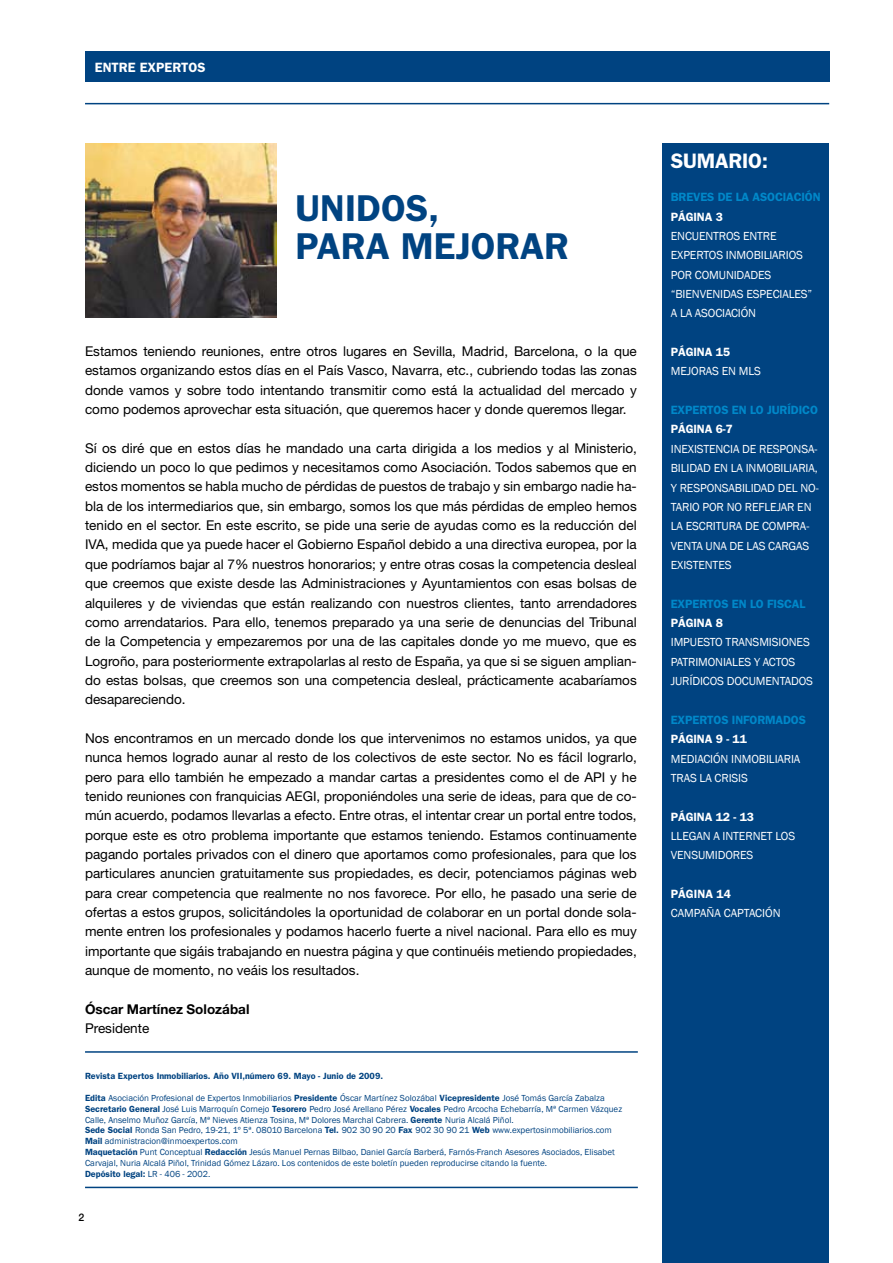
<style>
.page{position:relative;width:893px;height:1263px;background:#fff}
.page>*{position:absolute;margin:0;border:0;box-sizing:border-box;transform-origin:0 0}
.t1{font:600 37.5px/38.7px "Franklin Gothic";color:#004381}
.t2{font:600 21px "Franklin Gothic";color:#fff}
.t3{font:13.5px/19.4px "Helvetica Neue LT Std";color:#000;text-align:justify}
.t4{font:700 13.5px "Helvetica Neue LT Std";color:#000}
.t5{font:600 13.5px "Franklin Gothic";color:#fff}
.t6{font:12px/19.4px "Franklin Gothic";letter-spacing:-.01em;color:#fff}
.t7{font:600 12px "Franklin Gothic";letter-spacing:-.01em;color:#0088c9}
.t8{font:600 12px "Franklin Gothic";letter-spacing:-.01em;color:#fff}
.t9{font:500 10.5px "Helvetica Neue LT Std";color:#000}
.t10{font:9px/10.8px "Franklin Gothic";color:#004381}
.t11{font:600 9px "Franklin Gothic";color:#004381}
.s1{font-weight:600}
</style>
<div class="page">
<div style="left:85px;top:51px;width:744px;height:30px;background:#004381"></div>
<hr style="left:85px;top:103px;width:744px;height:1px;background:#004381">
<img style="left:85px;top:143px;width:191px;height:174px">
<div style="left:662px;top:144px;width:167px;height:1119px;background:#004381"></div>
<hr style="left:85px;top:1051px;width:553px;height:2px;background:#004381">
<hr style="left:85px;top:1187px;width:553px;height:1px;background:#004381">
<p class="t5" style="left:95px;top:59px;width:103px">ENTRE EXPERTOS</p>
<h1 class="t1" style="left:296px;top:187px;width:145px">Unidos, para mej</h1>
<h1 class="t1" style="left:471px;top:226px;width:88px">orar</h1>
<p class="t3" style="left:85px;top:341px;width:553px">Estamos teniendo reuniones, entre otros lugares en Sevilla, Madrid, Barcelona, o la que estamos organizando estos días en el País Vasco, Navarra, etc., cubriendo todas las zonas donde vamos y sobre todo intentando transmitir como está la actualidad del mercado y como podemos aprovechar esta situación, que queremos hacer y donde queremos llegar.</p>
<p class="t3" style="left:85px;top:438px;width:553px">Sí os diré que en estos días he mandado una carta dirigida a los medios y al Ministerio, diciendo un poco lo que pedimos y necesitamos como Asociación. Todos sabemos que en estos momentos se habla mucho de pérdidas de puestos de trabajo y sin embargo nadie ha&shy;bla de los intermediarios que, sin embargo, somos los que más pérdidas de empleo hemos tenido en el sector. En este escrito, se pide una serie de ayudas como es la reducción del IVA, medida que ya puede hacer el Gobierno Español debido a una directiva europea, por la que podríamos bajar al 7% nuestros honorarios; y entre otras cosas la competencia desleal que creemos que existe desde las Administraciones y Ayuntamientos con esas bolsas de alquileres y de viviendas que están realizando con nuestros clientes, tanto arrendadores como arrendatarios. Para ello, tenemos preparado ya una serie de denuncias del Tribunal de la Competencia y empezaremos por una de las capitales donde yo me muevo, que es Logroño, para posteriormente extrapolarlas al resto de España, ya que si se siguen amplian&shy;do estas bolsas, que creemos son una competencia desleal, prácticamente acabaríamos desapareciendo.</p>
<p class="t3" style="left:85px;top:728px;width:553px">Nos encontramos en un mercado donde los que intervenimos no estamos unidos, ya que nunca hemos logrado aunar al resto de los colectivos de este sector. No es fácil lograrlo, pero para ello también he empezado a mandar cartas a presidentes como el de API y he tenido reuniones con franquicias AEGI, proponiéndoles una serie de ideas, para que de co&shy;mún acuerdo, podamos llevarlas a efecto. Entre otras, el intentar crear un portal entre todos, porque este es otro problema importante que estamos teniendo. Estamos continuamente pagando portales privados con el dinero que aportamos como profesionales, para que los particulares anuncien gratuitamente sus propiedades, es decir, potenciamos páginas web para crear competencia que realmente no nos favorece. Por ello, he pasado una serie de ofertas a estos grupos, solicitándoles la oportunidad de colaborar en un portal donde sola&shy;mente entren los profesionales y podamos hacerlo fuerte a nivel nacional. Para ello es muy importante que sigáis trabajando en nuestra página y que continuéis metiendo propiedades, aunque de momento, no veáis los resultados.</p>
<p class="t4" style="left:85px;top:1001px;width:166px">Óscar Martínez Solozábal</p>
<p class="t3" style="left:85px;top:1018px;width:66px">Presidente</p>
<p class="t11" style="left:85px;top:1071px;width:300px">Revista Expertos Inmobiliarios. Año VII ,número 69. Mayo - Junio de 2009.</p>
<p class="t10" style="left:85px;top:1093px;width:539px"><span class="s1">Edita</span> Asociación Profesional de Expertos Inmobiliarios <span class="s1">Presidente</span> Óscar Martínez Solozábal <span class="s1">Vicepresidente</span> José Tomás García Zabalza <span class="s1">Secretario General</span> José Luis Marroquín Cornejo <span class="s1">Tesorero</span> Pedro José Arellano Pérez <span class="s1">Vocales</span> Pedro Arcocha Echebarría, Mª Carmen Vázquez Calle, Anselmo Muñoz García, Mª Nieves Atienza Tosina, Mª Dolores Marchal Cabrera. <span class="s1">Gerente</span> Nuria Alcalá Piñol.<br><span class="s1">Sede Social</span> Ronda San Pedro, 19-21, 1º 5ª. 08010 Barcelona <span class="s1">Tel.</span> 902 30 90 20 <span class="s1">Fax</span> 902 30 90 21 <span class="s1">Web</span> www.expertosinmobiliarios.com <span class="s1">Mail</span> administracion@inmoexpertos.com<br><span class="s1">Maquetación</span> Punt Conceptual <span class="s1">Redacción</span> Jesús Manuel Pernas Bilbao, Daniel García Barberá, Farnós-Franch Asesores Asociados, Elisabet Carvajal, Nuria Alcalá Piñol, Trinidad Gómez Lázaro. Los contenidos de este boletín pueden reproducirse citando la fuente.<br><span class="s1">Depósito legal:</span> LR - 406 - 2002.</p>
<p class="t9" style="left:78px;top:1211px;width:7px">2</p>
<h2 class="t2" style="left:671px;top:148px;width:99px">SUMARIO:</h2>
<p class="t7" style="left:671px;top:190px;width:90px">BREVES DE LA ASOCIACIÓN</p>
<p class="t8" style="left:671px;top:209px;width:30px">PÁGINA</p>
<p class="t8" style="left:716px;top:209px;width:9px">3</p>
<p class="t6" style="left:671px;top:226px;width:143px">ENCUENTROS ENTRE<br>EXPERTOS INMOBILIARIOS<br>POR COMUNIDADES “BIENVENIDAS ESPECIALES”<br>A LA ASOCIACIÓN</p>
<p class="t8" style="left:671px;top:345px;width:30px">PÁGINA</p>
<p class="t8" style="left:716px;top:345px;width:16px">15</p>
<p class="t6" style="left:671px;top:362px;width:17px">Mejoras</p>
<p class="t6" style="left:722px;top:362px;width:41px">en MLS</p>
<p class="t7" style="left:671px;top:403px;width:128px">EXPERTOS EN LO JURÍDICO</p>
<p class="t8" style="left:671px;top:422px;width:30px">PÁGINA</p>
<p class="t8" style="left:716px;top:422px;width:19px">6-7</p>
<p class="t6" style="left:671px;top:439px;width:149px">INEXISTENCIA DE RESPONSA-<br>BILIDAD EN LA INMOBILIARIA,<br>Y RESPONSABILIDAD DEL NO-<br>TARIO POR NO REFLEJAR EN<br>LA ESCRITURA DE COMPRA-<br>VENTA UNA DE LAS CARGAS<br>EXISTENTES</p>
<p class="t7" style="left:671px;top:596px;width:110px">EXPERTOS EN LO FISCAL</p>
<p class="t8" style="left:671px;top:616px;width:30px">PÁGINA</p>
<p class="t8" style="left:716px;top:616px;width:9px">8</p>
<p class="t6" style="left:671px;top:633px;width:144px">IMPUESTO TRANSMISIONES<br>PATRIMONIALES Y ACTOS<br>JURÍDICOS DOCUMENTADOS</p>
<p class="t7" style="left:671px;top:713px;width:50px">EXPERTOSIN</p>
<p class="t7" style="left:743px;top:713px;width:41px">FORMADOS</p>
<p class="t8" style="left:671px;top:732px;width:30px">PÁGINA</p>
<p class="t8" style="left:716px;top:732px;width:33px">9 - 11</p>
<p class="t6" style="left:671px;top:749px;width:131px">MEDIACIÓN INMOBILIARIA<br>TRAS LA CRISIS</p>
<p class="t8" style="left:671px;top:809px;width:30px">PÁGINA</p>
<p class="t8" style="left:716px;top:809px;width:40px">12 - 13</p>
<p class="t6" style="left:671px;top:826px;width:126px">LLEGAN A INTERNET LOS<br>VENSUMIDORES</p>
<p class="t8" style="left:671px;top:887px;width:31px">PÁGINA</p>
<p class="t8" style="left:717px;top:887px;width:16px">14</p>
<p class="t6" style="left:671px;top:904px;width:111px">CAMPAÑA CAPTACIÓN</p>
</div>
